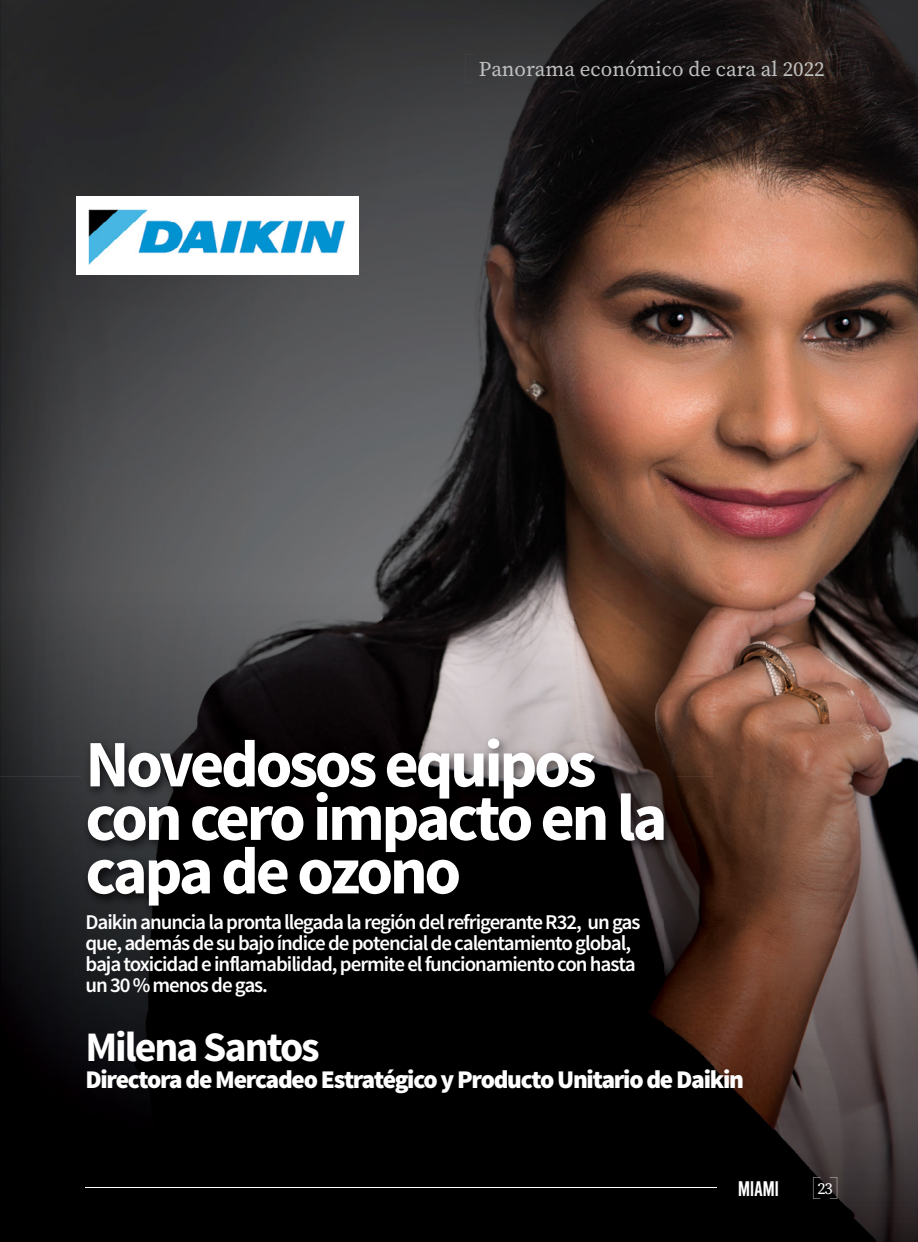
<style>
.page{position:relative;width:918px;height:1242px;background:#fff}
.page>*{position:absolute;margin:0;border:0;box-sizing:border-box;transform-origin:0 0}
.t1{font:700 66.3px/53.6px "Source Sans Pro";letter-spacing:-.05em;color:#fff}
.t2{font:700 42px "Source Sans Pro";letter-spacing:-.05em;color:#fff}
.t3{font:900 25.5px "Source Sans Pro";letter-spacing:-.05em;color:#fff}
.t4{font:600 21px/21px "Source Sans Pro";letter-spacing:-.05em;color:#fff}
.t5{font:21px "Source Serif Pro";color:#bfc0c0}
.t6{font:21px "Bebas";letter-spacing:-.025em;color:#fff}
.t7{font:16.5px "Source Serif Pro";color:#fff}
</style>
<div class="page">
<img style="left:0;top:0;width:765px;height:621px">
<img style="left:765px;top:0;width:153px;height:1242px">
<img style="left:0;top:621px;width:714px;height:155px">
<img style="left:714px;top:621px;width:51px;height:621px">
<img style="left:0;top:776px;width:101px;height:466px">
<img style="left:663px;top:776px;width:51px;height:466px">
<div style="left:101px;top:919px;width:562px;height:323px;background:#000"></div>
<img style="left:81px;top:733px;width:596px;height:186px">
<img style="left:77px;top:197px;width:282px;height:77px">
<svg style="left:466px;top:54px;width:9px;height:29px"></svg>
<svg style="left:827px;top:54px;width:10px;height:29px"></svg>
<svg style="left:813px;top:1177px;width:7px;height:22px"></svg>
<svg style="left:830px;top:1177px;width:7px;height:22px"></svg>
<hr style="left:85px;top:1188px;width:632px;height:1px;background:#fff">
<p class="t5" style="left:479px;top:55px;width:347px">Panorama económico de cara al 2022</p>
<h1 class="t1" style="left:85px;top:740px;width:584px">Novedosos equipos con cero impacto en la capa de ozono</h1>
<p class="t4" style="left:85px;top:912px;width:557px">Daikin anuncia la pronta llegada la región del refrigerante R32, un gas que, además de su bajo índice de potencial de calentamiento global, baja toxicidad e inflamabilidad, permite el funcionamiento con hasta un 30 % menos de gas.</p>
<h2 class="t2" style="left:85px;top:1021px;width:236px">Milena Santos</h2>
<p class="t3" style="left:85px;top:1063px;width:660px">Directora de Mercadeo Estratégico y Producto Unitario de Daikin</p>
<p class="t6" style="left:738px;top:1178px;width:43px">MIAMI</p>
<p class="t7" style="left:817px;top:1177px;width:17px">23</p>
</div>
